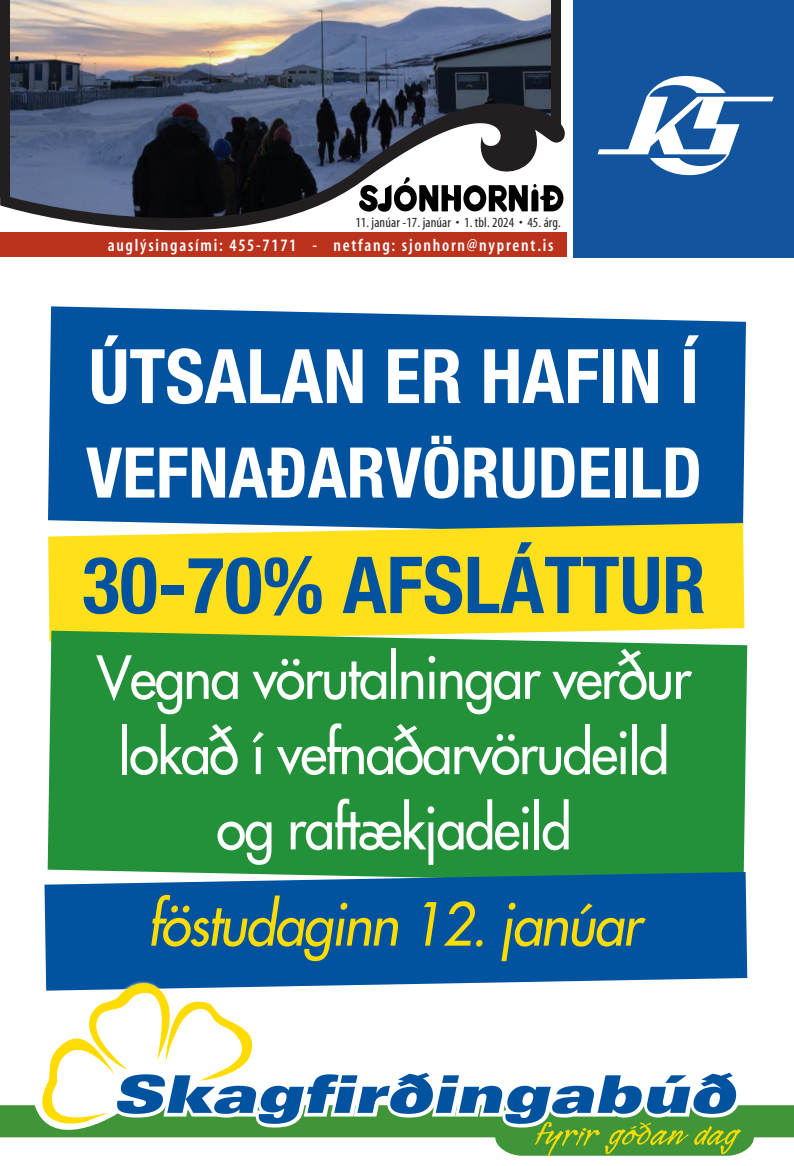
<style>
.page{position:relative;width:794px;height:1166px;background:#fff}
.page>*{position:absolute;margin:0;border:0;box-sizing:border-box;transform-origin:0 0}
.t1{font:700 condensed 78.75px "Helvetica Neue";color:#0153a0}
.t2{font:700 condensed 75.25px "Helvetica Neue";color:#fff}
.t3{font:700 condensed 70px "Helvetica Neue";color:#fff}
.t4{font:57.75px/75.2px "Futura";letter-spacing:-.03em;color:#fff;text-align:center;scale:.94 1}
.t5{font:italic 57.75px "Futura";letter-spacing:-.03em;color:#ffdc01;scale:.94 1}
.t6{font:600 condensed 17.5px "Myriad";letter-spacing:.1em;color:#fff}
.t7{font:condensed 14px "Myriad";letter-spacing:.01em;color:#231f20}
</style>
<div class="page">
<div style="left:0;top:233px;width:566px;height:24px;background:#bb321d"></div>
<div style="left:573px;top:0;width:221px;height:257px;background:#13549f"></div>
<svg style="left:597px;top:76px;width:176px;height:99px"></svg>
<img style="left:10px;top:0;width:542px;height:74px">
<div style="left:552px;top:0;width:9px;height:133px;background:#231f20"></div>
<div style="left:0;top:0;width:10px;height:197px;background:#231f20"></div>
<svg style="left:0;top:74px;width:565px;height:156px"></svg>
<div style="left:48px;top:306px;width:698px;height:217px;background:#0153a0"></div>
<svg style="left:48px;top:523px;width:696px;height:108px;fill:#ffe01b"></svg>
<div style="left:48px;top:631px;width:699px;height:241px;background:#23913a"></div>
<div style="left:44px;top:872px;width:703px;height:107px;background:#0153a0"></div>
<svg style="left:0;top:1105px;width:794px;height:44px;fill:#3f9537"></svg>
<svg style="left:30px;top:979px;width:717px;height:177px"></svg>
<p class="t7" style="left:355px;top:215px;width:207px">11. janúar -17. janúar • 1. tbl. 2024 • 45. árg.</p>
<p class="t6" style="left:108px;top:236px;width:447px">auglýsingasími: 455-7171 - netfang: sjonhorn@nyprent.is</p>
<h2 class="t2" style="left:89px;top:331px;width:612px">ÚTSALAN ER HAFIN Í</h2>
<p class="t3" style="left:86px;top:430px;width:617px">VEFNAÐARVÖRUDEILD</p>
<h1 class="t1" style="left:82px;top:537px;width:625px">30-70% AFSLÁTTUR</h1>
<p class="t4" style="left:97px;top:639px;width:634px">Vegna vörutalningar verður lokað í vefnaðarvörudeild og raftækjadeild</p>
<p class="t5" style="left:147px;top:887px;width:527px">föstudaginn 12. janúar</p>
</div>
